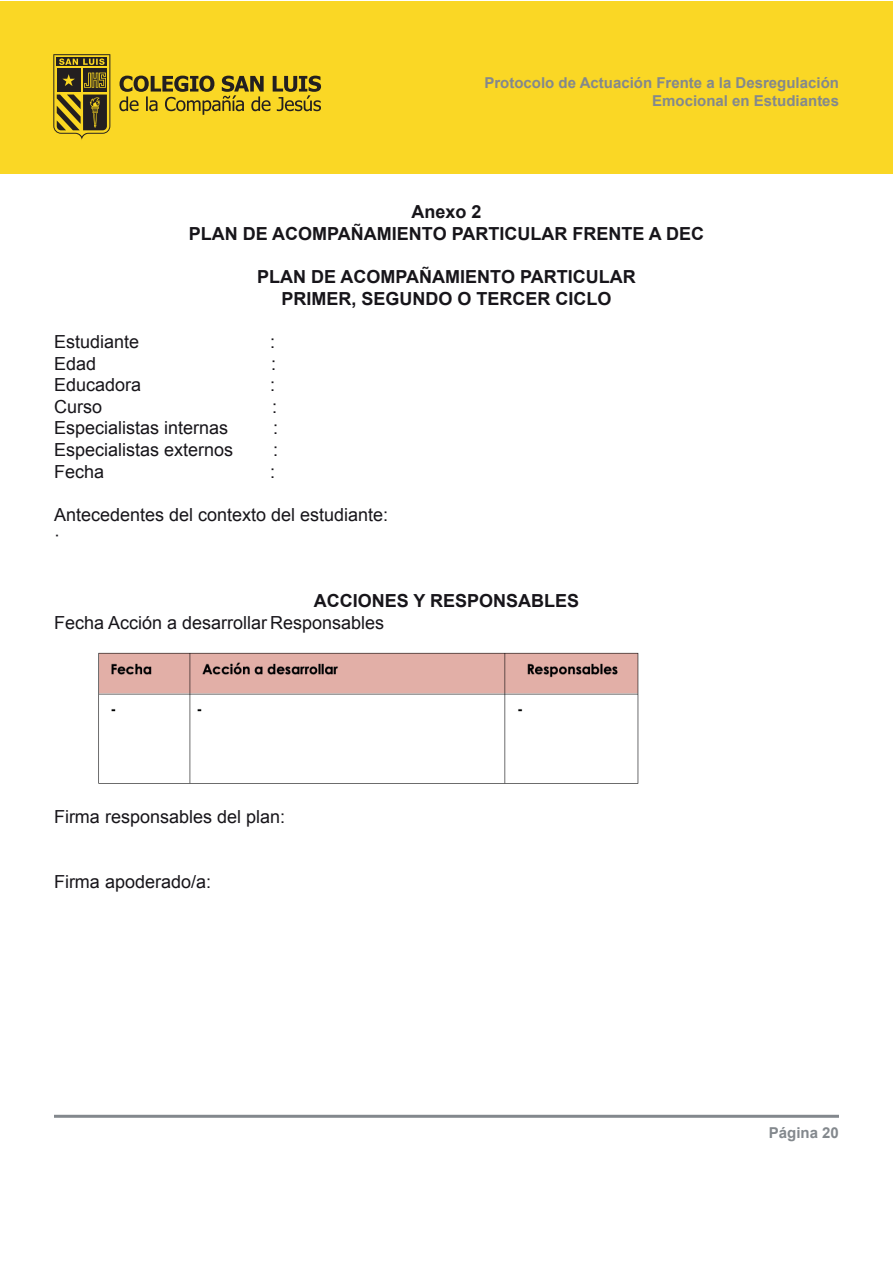
<style>
.page{position:relative;width:893px;height:1263px;background:#fff}
.page>*{position:absolute;margin:0;border:0;box-sizing:border-box;transform-origin:0 0}
.t1{font:18px/21.6px "Arial";color:#17151a}
.t2{font:700 18px/21.6px "Arial";color:#17151a;text-align:center}
.t3{font:700 15px/18px "Arial";color:#83888d;text-align:right}
</style>
<div class="page">
<div style="left:0;top:1px;width:893px;height:173px;background:#fad725"></div>
<svg style="left:53px;top:54px;width:57px;height:86px"></svg>
<svg style="left:119px;top:76px;width:202px;height:39px"></svg>
<hr style="left:54px;top:1115px;width:785px;height:3px;background:#83888d">
<img style="left:98px;top:652px;width:541px;height:132px">
<p class="t3" style="left:484px;top:74px;width:356px">Protocolo de Actuación Frente a la Desregulación<br>Emocional en Estudiantes</p>
<p class="t2" style="left:189px;top:202px;width:516px">Anexo 2<br>PLAN DE ACOMPAÑAMIENTO PARTICULAR FRENTE A DEC</p>
<p class="t2" style="left:257px;top:267px;width:380px">PLAN DE ACOMPAÑAMIENTO PARTICULAR<br>PRIMER, SEGUNDO O TERCER CICLO</p>
<p class="t1" style="left:54px;top:331px;width:87px">Estudiante</p>
<p class="t1" style="left:270px;top:331px;width:7px">:</p>
<p class="t1" style="left:54px;top:353px;width:44px">Edad</p>
<p class="t1" style="left:271px;top:353px;width:7px">:</p>
<p class="t1" style="left:54px;top:374px;width:89px">Educadora</p>
<p class="t1" style="left:270px;top:374px;width:7px">:</p>
<p class="t1" style="left:54px;top:396px;width:50px">Curso</p>
<p class="t1" style="left:272px;top:396px;width:7px">:</p>
<p class="t1" style="left:54px;top:417px;width:176px">Especialistas internas</p>
<p class="t1" style="left:273px;top:417px;width:7px">:</p>
<p class="t1" style="left:54px;top:439px;width:181px">Especialistas externos</p>
<p class="t1" style="left:273px;top:439px;width:7px">:</p>
<p class="t1" style="left:54px;top:461px;width:52px">Fecha</p>
<p class="t1" style="left:270px;top:461px;width:7px">:</p>
<p class="t1" style="left:54px;top:504px;width:336px">Antecedentes del contexto del estudiante: ·</p>
<p class="t2" style="left:314px;top:591px;width:267px">ACCIONES Y RESPONSABLES</p>
<p class="t1" style="left:54px;top:612px;width:332px">Fecha Acción a desarrollar Responsables</p>
<p class="t1" style="left:54px;top:806px;width:233px">Firma responsables del plan:</p>
<p class="t1" style="left:54px;top:871px;width:159px">Firma apoderado/a:</p>
<p class="t3" style="left:769px;top:1124px;width:72px">Página 20</p>
</div>
